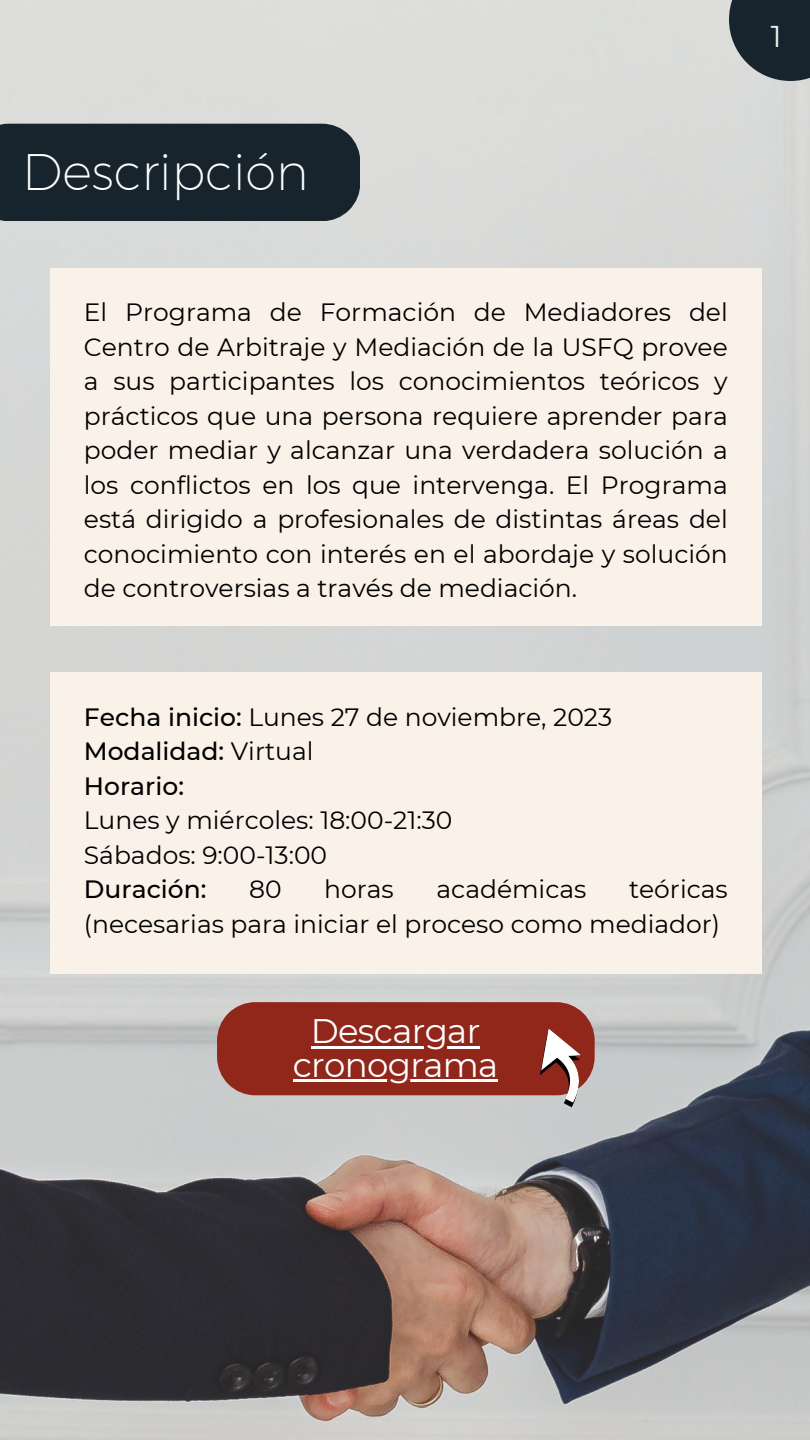
<style>
.page{position:relative;width:810px;height:1440px;background:#fff}
.page>*{position:absolute;margin:0;border:0;box-sizing:border-box;transform-origin:0 0}
.t1{font:300 50px "Kief Montaser Extra";color:#fff}
.t2{font:34px/33.8px "Montserrat";letter-spacing:-.02em;color:#fff;text-align:center}
.t3{font:30px "Montserrat";color:#f0f0ee}
.t4{font:25px/34.5px "Montserrat";color:#000;text-align:justify}
.t5{font:500 25px "Montserrat";color:#000}
.s1{font-weight:500}
.s2{font-weight:400}
</style>
<div class="page">
<img style="left:0;top:0;width:810px;height:1440px">
<div style="left:50px;top:268px;width:712px;height:357px;background:#faf2e9"></div>
<div style="left:50px;top:672px;width:712px;height:301px;background:#faf2e9"></div>
<div style="left:0;top:124px;width:360px;height:97px;background:#17242d"></div>
<div style="left:729px;top:0;width:81px;height:81px;background:#17242d"></div>
<div style="left:217px;top:1002px;width:378px;height:93px;background:#91271b"></div>
<img style="left:501px;top:1014px;width:92px;height:110px">
<hr style="left:311px;top:1046px;width:169px;height:3px;background:#fff">
<hr style="left:293px;top:1079px;width:205px;height:3px;background:#fff">
<p class="t1" style="left:22px;top:142px;width:288px">Descripción</p>
<p class="t4" style="left:84px;top:295px;width:645px">El Programa de Formación de Mediadores del Centro de Arbitraje y Mediación de la USFQ provee a sus participantes los conocimientos teóricos y prácticos que una persona requiere aprender para poder mediar y alcanzar una verdadera solución a los conflictos en los que intervenga. El Programa está dirigido a profesionales de distintas áreas del conocimiento con interés en el abordaje y solución de controversias a través de mediación.</p>
<p class="t3" style="left:771px;top:18px;width:12px">1</p>
<p class="t4" style="left:84px;top:699px;width:530px"><span class="s1">Fecha inicio:</span> Lunes 27 de noviembre, 2023</p>
<p class="t5" style="left:84px;top:736px;width:231px">Modalidad: <span class="s2">Virtual</span></p>
<p class="t5" style="left:84px;top:771px;width:102px">Horario:</p>
<p class="t4" style="left:84px;top:803px;width:370px">Lunes y miércoles: 18:00-21:30</p>
<p class="t4" style="left:84px;top:837px;width:245px">Sábados: 9:00-13:00</p>
<p class="t5" style="left:84px;top:874px;width:124px">Duración:</p>
<p class="t4" style="left:249px;top:872px;width:34px">80</p>
<p class="t4" style="left:324px;top:872px;width:71px">horas</p>
<p class="t4" style="left:437px;top:872px;width:151px">académicas</p>
<p class="t4" style="left:84px;top:872px;width:645px;text-indent:545px">teóricas (necesarias para iniciar el proceso como mediador)</p>
<p class="t2" style="left:293px;top:1014px;width:207px">Descargar cronograma</p>
</div>
